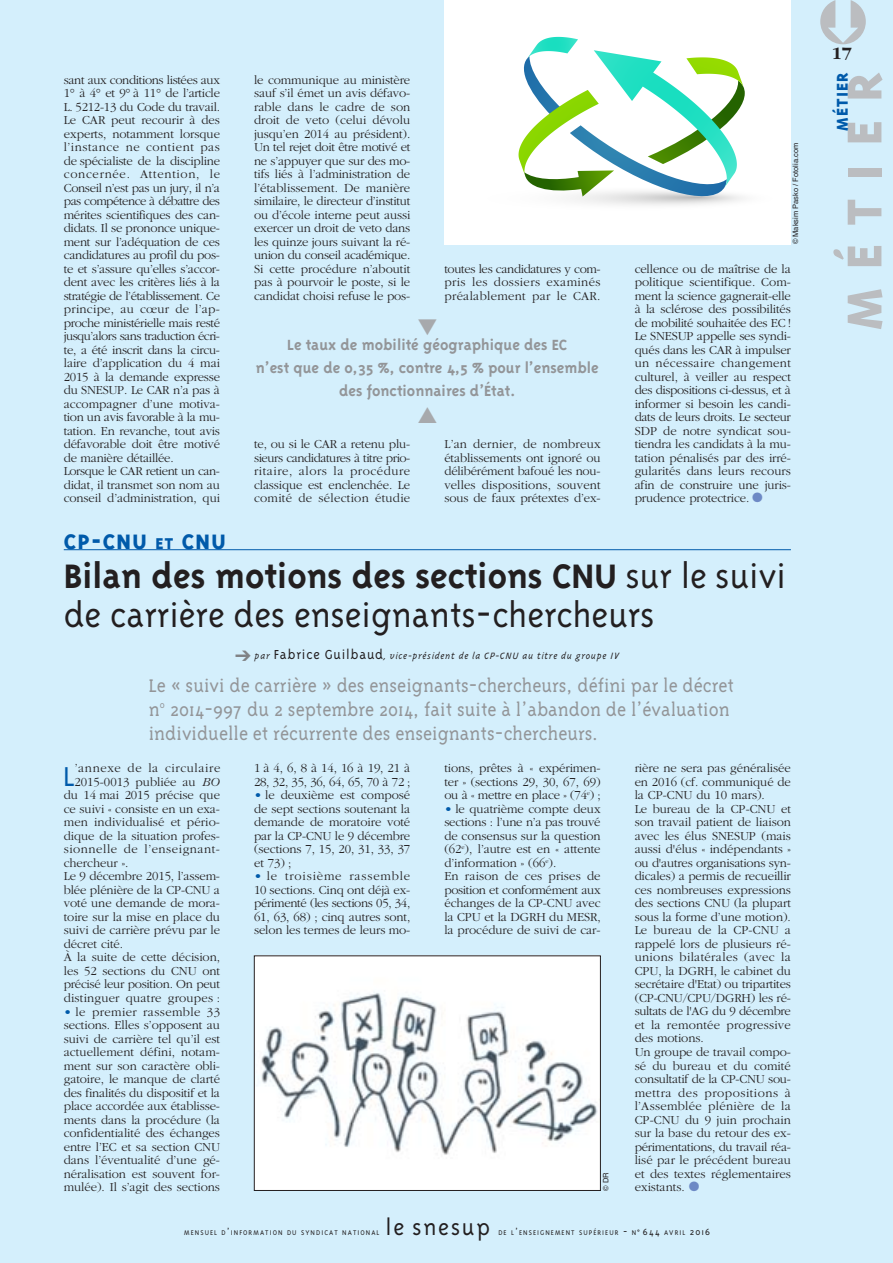
<style>
.page{position:relative;width:893px;height:1263px;background:#d4effc}
.page>*{position:absolute;margin:0;border:0;box-sizing:border-box;transform-origin:0 0}
.t1{font:800 56.25px "Triplex";letter-spacing:.335em;color:#bbbdc0}
.t2{font:300 39px/39px "Triplex";color:#231f20}
.t3{font:300 31.35px "Triplex";color:#005aaa}
.t4{font:300 25.5px "Triplex";letter-spacing:.07em;color:#231f20}
.t5{font:800 24px "Triplex";letter-spacing:.05em;color:#005aaa}
.t6{font:300 21px/24px "Triplex Serif";color:#939598}
.t7{font:800 18px "Triplex";letter-spacing:.065em;color:#005aaa}
.t8{font:700 18px "Garamond";color:#231f20}
.t9{font:700 16.95px/23px "Triplex";color:#939598;text-align:center}
.t10{font:300 12.75px/13.5px "Garamond";letter-spacing:-.005em;color:#231f20;text-align:justify}
.t11{font:300 12.75px/13.5px "Garamond";letter-spacing:-.025em;color:#231f20}
.t12{font:300 12.75px "Garamond";letter-spacing:.04em;color:#231f20}
.t13{font:300 12.75px "Garamond";letter-spacing:.015em;color:#231f20}
.t14{font:300 12.75px "Garamond";letter-spacing:.045em;color:#231f20}
.t15{font:italic 300 10.5px "Triplex";letter-spacing:.05em;color:#231f20}
.t16{font:300 7.8px "Triplex";letter-spacing:.135em;color:#231f20}
.t17{font:7.5px "Helvetica";color:#231f20}
.s1{color:#6d89c5}
.s2{font-size:18px}
.s3{font-weight:700}
.s4{font-style:normal;font-size:15px}
.s5{font-style:italic}
.s6{color:#005aaa}
.s7{font-size:10.5px}
</style>
<div class="page">
<div style="left:444px;top:0;width:347px;height:245px;background:#fff"></div>
<svg style="left:518px;top:37px;width:227px;height:168px"></svg>
<img style="left:256px;top:957px;width:343px;height:232px">
<div style="left:254px;top:955px;width:347px;height:236px;border:1px solid #231f20"></div>
<hr style="left:64px;top:549px;width:727px;height:1px;background:#005aaa">
<p class="t10" style="left:64px;top:74px;width:158px;text-align:left">sant aux conditions listées aux<br>1° à 4° et 9° à 11° de l’article<br>L. 5212-13 du Code du travail.<br>Le CAR peut recourir à des experts, notamment lorsque l’instance ne contient pas de spécialiste de la discipline concernée. Attention, le<br>Conseil n’est pas un jury, il n’a pas compétence à débattre des mérites scientifiques des can&shy;didats. Il se prononce unique&shy;ment sur l’adéquation de ces candidatures au profil du pos&shy;te et s’assure qu’elles s’accor&shy;dent avec les critères liés à la stratégie de l’établissement. Ce principe, au cœur de l’ap&shy;proche ministérielle mais resté jusqu’alors sans traduction écri&shy;te, a été inscrit dans la circu&shy;laire d’application du 4 mai<br>2015 à la demande expresse du SNESUP. Le CAR n’a pas à accompagner d’une motiva&shy;tion un avis favorable à la mu&shy;tation. En revanche, tout avis défavorable doit être motivé de manière détaillée.<br>Lorsque le CAR retient un can&shy;didat, il transmet son nom au conseil d’administration, qui</p>
<p class="t10" style="left:254px;top:74px;width:158px">le communique au ministère sauf s’il émet un avis défavo&shy;rable dans le cadre de son droit de veto (celui dévolu jusqu’en 2014 au président).<br>Un tel rejet doit être motivé et ne s’appuyer que sur des mo&shy;tifs liés à l’administration de l’établissement. De manière similaire, le directeur d’institut ou d’école interne peut aussi exercer un droit de veto dans les quinze jours suivant la ré&shy;union du conseil académique.<br>Si cette procédure n’aboutit pas à pourvoir le poste, si le candidat choisi refuse le pos-</p>
<p class="t10" style="left:444px;top:263px;width:158px">toutes les candidatures y com&shy;pris les dossiers examinés préalablement par le CAR.</p>
<p class="t9" style="left:256px;top:334px;width:344px">Le taux de mobilité géographique des EC<br>n’est que de 0,35 %, contre 4,5 % pour l’ensemble des fonctionnaires d’État.</p>
<p class="t10" style="left:444px;top:439px;width:158px">L’an dernier, de nombreux établissements ont ignoré ou délibérément bafoué les nou&shy;velles dispositions, souvent sous de faux prétextes d’ex-</p>
<p class="t10" style="left:254px;top:439px;width:158px">te, ou si le CAR a retenu plu&shy;sieurs candidatures à titre prio&shy;ritaire, alors la procédure classique est enclenchée. Le comité de sélection étudie</p>
<p class="t17" style="left:793px;top:244px;width:103px;rotate:-90deg">© Maksim Pasko / Fotolia.com</p>
<p class="t10" style="left:635px;top:263px;width:158px">cellence ou de maîtrise de la politique scientifique. Com&shy;ment la science gagnerait-elle à la sclérose des possibilités de mobilité souhaitée des EC !<br>Le SNESUP appelle ses syndi&shy;qués dans les CAR à impulser un nécessaire changement culturel, à veiller au respect des dispositions ci-dessus, et à informer si besoin les candi&shy;dats de leurs droits. Le secteur SDP de notre syndicat sou&shy;tiendra les candidats à la mu&shy;tation pénalisés par des irré&shy;gularités dans leurs recours afin de construire une juris&shy;prudence protectrice. <span class="s1">●</span></p>
<p class="t5" style="left:64px;top:533px;width:163px">CP-CNU <span class="s2">ET</span> CNU</p>
<p class="t2" style="left:64px;top:560px;width:724px"><span class="s3">Bilan des motions des sections CNU</span> sur le suivi de carrière des enseignants-chercheurs</p>
<p class="t15" style="left:255px;top:652px;width:366px">par <span class="s4">Fabrice Guilbaud</span>, vice-président de la CP-CNU au titre du groupe IV</p>
<p class="t6" style="left:149px;top:675px;width:587px">Le « suivi de carrière » des enseignants-chercheurs, défini par le décret n<sup>o</sup> 2014-997 du 2 septembre 2014, fait suite à l’abandon de l’évaluation individuelle et récurrente des enseignants-chercheurs.</p>
<p class="t3" style="left:63px;top:765px;width:13px">L</p>
<p class="t14" style="left:75px;top:763px;width:147px">’annexe de la circulaire</p>
<p class="t10" style="left:74px;top:776px;width:146px">2015-0013 publiée au <span class="s5">BO</span></p>
<p class="t10" style="left:64px;top:790px;width:158px">du 14 mai 2015 précise que</p>
<p class="t10" style="left:64px;top:803px;width:158px">ce suivi « consiste en un exa-</p>
<p class="t10" style="left:64px;top:817px;width:158px">men individualisé et pério-</p>
<p class="t10" style="left:64px;top:830px;width:158px">dique de la situation profes-</p>
<p class="t12" style="left:64px;top:844px;width:158px">sionnelle de l’enseignant-</p>
<p class="t10" style="left:64px;top:857px;width:66px">chercheur ».</p>
<p class="t10" style="left:64px;top:871px;width:158px">Le 9 décembre 2015, l’assem-</p>
<p class="t10" style="left:64px;top:884px;width:158px">blée plénière de la CP-CNU a</p>
<p class="t10" style="left:64px;top:898px;width:158px">voté une demande de mora-</p>
<p class="t10" style="left:64px;top:911px;width:158px">toire sur la mise en place du</p>
<p class="t10" style="left:64px;top:925px;width:158px">suivi de carrière prévu par le</p>
<p class="t10" style="left:64px;top:938px;width:61px">décret cité.</p>
<p class="t10" style="left:64px;top:952px;width:158px">À la suite de cette décision,</p>
<p class="t10" style="left:64px;top:965px;width:158px">les 52 sections du CNU ont</p>
<p class="t10" style="left:64px;top:979px;width:158px">précisé leur position. On peut</p>
<p class="t13" style="left:64px;top:993px;width:158px">distinguer quatre groupes :</p>
<p class="t10" style="left:64px;top:1006px;width:158px"><span class="s6">•</span> le premier rassemble 33 sections. Elles s’opposent au suivi de carrière tel qu’il est actuellement défini, notam&shy;ment sur son caractère obli&shy;gatoire, le manque de clarté des finalités du dispositif et la place accordée aux établisse&shy;ments dans la procédure (la confidentialité des échanges entre l’EC et sa section CNU dans l’éventualité d’une gé&shy;néralisation est souvent for&shy;mulée). Il s’agit des sections</p>
<p class="t11" style="left:254px;top:763px;width:158px">1 à 4, 6, 8 à 14, 16 à 19, 21 à<br>28, 32, 35, 36, 64, 65, 70 à 72 ;</p>
<p class="t10" style="left:254px;top:790px;width:158px"><span class="s6">•</span> le deuxième est composé de sept sections soutenant la demande de moratoire voté par la CP-CNU le 9 décembre (sections 7, 15, 20, 31, 33, 37 et 73) ;</p>
<p class="t10" style="left:254px;top:871px;width:158px"><span class="s6">•</span> le troisième rassemble 10 sections. Cinq ont déjà ex&shy;périmenté (les sections 05, 34, 61, 63, 68) ; cinq autres sont, selon les termes de leurs mo-</p>
<p class="t10" style="left:444px;top:763px;width:158px">tions, prêtes à « expérimen&shy;ter » (sections 29, 30, 67, 69) ou à « mettre en place » (74<sup>e</sup>) ;</p>
<p class="t10" style="left:444px;top:803px;width:158px;text-align:left"><span class="s6">•</span> le quatrième compte deux sections : l’une n’a pas trouvé de consensus sur la question (62<sup>e</sup>), l’autre est en « attente d’information » (66<sup>e</sup>).<br>En raison de ces prises de position et conformément aux échanges de la CP-CNU avec la CPU et la DGRH du MESR, la procédure de suivi de car-</p>
<p class="t17" style="left:603px;top:1191px;width:20px;rotate:-90deg">© DR</p>
<p class="t10" style="left:635px;top:763px;width:158px;text-align:left">rière ne sera pas généralisée en 2016 (cf. communiqué de la CP-CNU du 10 mars).<br>Le bureau de la CP-CNU et son travail patient de liaison avec les élus SNESUP (mais aussi d'élus « indépendants » ou d'autres organisations syn&shy;dicales) a permis de recueillir ces nombreuses expressions des sections CNU (la plupart sous la forme d’une motion).<br>Le bureau de la CP-CNU a rappelé lors de plusieurs ré&shy;unions bilatérales (avec la<br>CPU, la DGRH, le cabinet du secrétaire d'Etat) ou tripartites (CP-CNU/CPU/DGRH) les ré&shy;sultats de l'AG du 9 décembre et la remontée progressive des motions.<br>Un groupe de travail compo&shy;sé du bureau et du comité consultatif de la CP-CNU sou&shy;mettra des propositions à l’Assemblée plénière de la<br>CP-CNU du 9 juin prochain sur la base du retour des ex&shy;périmentations, du travail réa&shy;lisé par le précédent bureau et des textes réglementaires existants. <span class="s1">●</span></p>
<p class="t16" style="left:184px;top:1230px;width:197px">MENSUEL D<span class="s7">’</span>INFORMATION DU SYNDICAT NATIONAL</p>
<p class="t4" style="left:385px;top:1218px;width:106px">le snesup</p>
<p class="t16" style="left:498px;top:1230px;width:213px">DE L<span class="s7">’</span>ENSEIGNEMENT SUPÉRIEUR <span class="s7">-</span> N<span class="s7">˚ 644</span> AVRIL <span class="s7">2016</span></p>
<p class="t8" style="left:832px;top:46px;width:22px">17</p>
<p class="t7" style="left:836px;top:131px;width:60px;rotate:-90deg">MÉTIER</p>
<p class="t1" style="left:844px;top:330px;width:259px;rotate:-90deg">MÉTIER</p>
</div>
